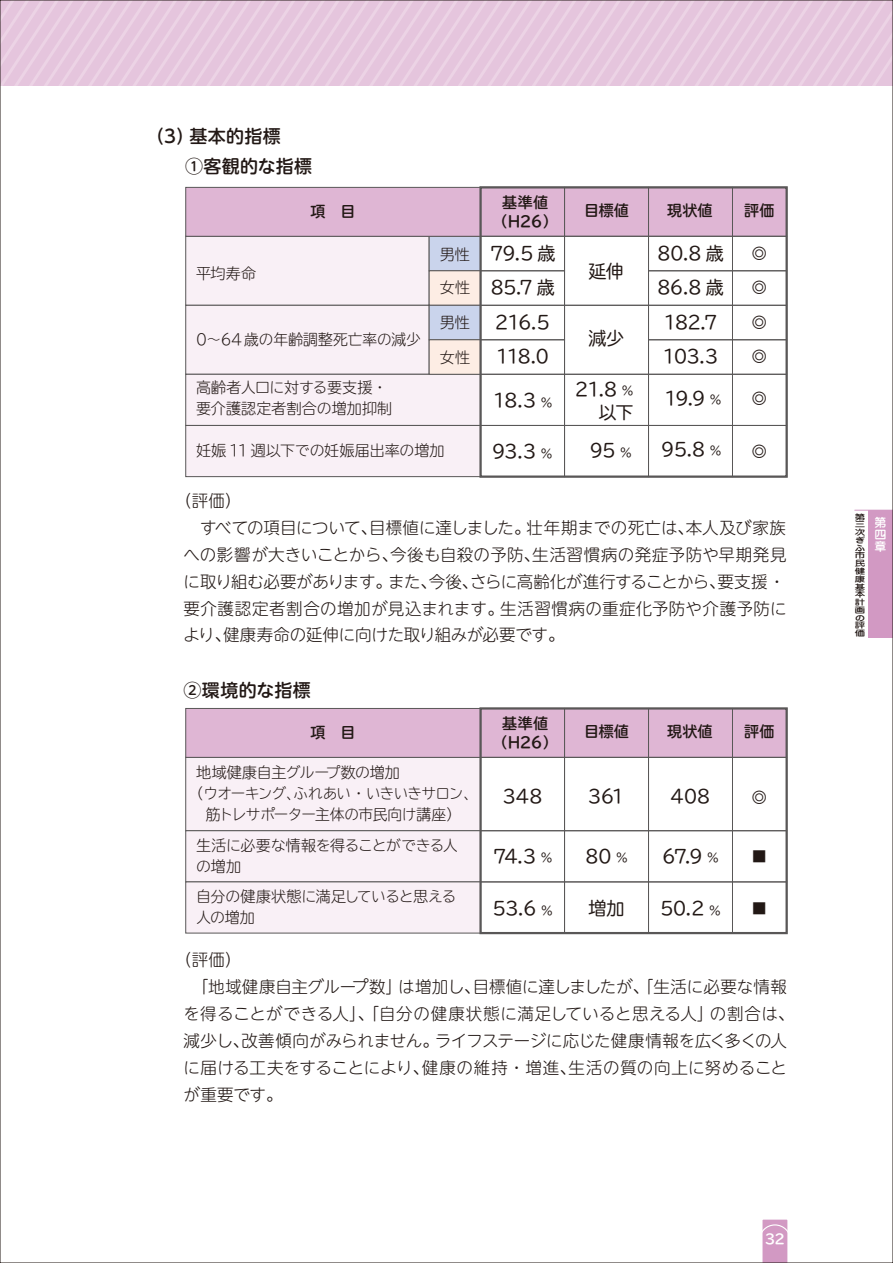
<style>
.page{position:relative;width:893px;height:1263px;background:#fff}
.page>*{position:absolute;margin:0;border:0;box-sizing:border-box;transform-origin:0 0}
.t1{font:18px/34.5px "TBUDR Go Std";letter-spacing:-.055em;color:#221815;text-align:center}
.t2{font:500 18px/30px "UD Shin M Go Pr 6 N";letter-spacing:.02em;color:#221815}
.t3{font:18px/34.5px "TBUDR Go Std";letter-spacing:-.11em;color:#221815;text-align:center}
.t4{font:300 16.5px/27px "UD Shin M Go Pr 6 N";letter-spacing:.005em;color:#221815}
.t5{font:300 15px/21px "TBUDR Go Std Super";letter-spacing:-.015em;color:#221815}
.t6{font:700 15px/19.5px "TBUDR Go Std";letter-spacing:.01em;color:#221815;text-align:center}
.t7{font:300 15px "TBUDR Go Std Super";letter-spacing:-.055em;color:#221815}
.t8{font:15px "TBUDR Go Std";color:#221815}
.t9{font:700 13.5px "TBUDR Go Std";color:#fff}
.t10{font:500 12px/12px "Jun 34";color:#fff;text-align:justify}
.t11{font:500 7.8px/7.8px "Jun 34";color:#221815;text-align:justify;scale:1.35 1}
.s1{font-size:12px}
</style>
<div class="page">
<svg style="left:2px;top:2px;width:889px;height:84px;background:#e6c8de"></svg>
<svg style="left:762px;top:1219px;width:26px;height:42px"></svg>
<div style="left:185px;top:236px;width:244px;height:70px;background:#f9f0f6"></div>
<div style="left:429px;top:236px;width:52px;height:35px;background:#cad4ec;border:1px solid #595757"></div>
<div style="left:429px;top:270px;width:52px;height:36px;background:#fdede4;border:1px solid #595757"></div>
<div style="left:185px;top:305px;width:244px;height:70px;background:#f9f0f6;border:1px solid #595757"></div>
<div style="left:185px;top:374px;width:296px;height:52px;background:#f9f0f6;border:1px solid #595757"></div>
<div style="left:429px;top:305px;width:52px;height:35px;background:#cad4ec;border:1px solid #595757"></div>
<div style="left:429px;top:339px;width:52px;height:36px;background:#fdede4;border:1px solid #595757"></div>
<div style="left:732px;top:187px;width:55px;height:50px;background:#dfb6d4"></div>
<div style="left:648px;top:187px;width:85px;height:50px;background:#dfb6d4;border:1px solid #595757"></div>
<div style="left:564px;top:187px;width:85px;height:50px;background:#dfb6d4;border:1px solid #595757"></div>
<div style="left:480px;top:187px;width:85px;height:50px;background:#dfb6d4;border:1px solid #595757"></div>
<div style="left:185px;top:187px;width:296px;height:50px;background:#dfb6d4;border:1px solid #595757"></div>
<div style="left:480px;top:236px;width:85px;height:35px;border:1px solid #595757"></div>
<div style="left:564px;top:236px;width:85px;height:70px;border:1px solid #595757"></div>
<div style="left:648px;top:236px;width:85px;height:35px;border:1px solid #595757"></div>
<div style="left:732px;top:236px;width:55px;height:35px;border:1px solid #595757"></div>
<div style="left:480px;top:270px;width:85px;height:36px;border:1px solid #595757"></div>
<div style="left:648px;top:270px;width:85px;height:36px;border:1px solid #595757"></div>
<div style="left:732px;top:270px;width:55px;height:36px;border:1px solid #595757"></div>
<div style="left:480px;top:305px;width:85px;height:35px;border:1px solid #595757"></div>
<div style="left:564px;top:305px;width:85px;height:70px;border:1px solid #595757"></div>
<div style="left:648px;top:305px;width:85px;height:35px;border:1px solid #595757"></div>
<div style="left:732px;top:305px;width:55px;height:35px;border:1px solid #595757"></div>
<div style="left:480px;top:339px;width:85px;height:36px;border:1px solid #595757"></div>
<div style="left:648px;top:339px;width:85px;height:36px;border:1px solid #595757"></div>
<div style="left:732px;top:339px;width:55px;height:36px;border:1px solid #595757"></div>
<div style="left:480px;top:374px;width:85px;height:52px;border:1px solid #595757"></div>
<div style="left:564px;top:374px;width:85px;height:52px;border:1px solid #595757"></div>
<div style="left:648px;top:374px;width:85px;height:52px;border:1px solid #595757"></div>
<div style="left:732px;top:374px;width:55px;height:52px;border:1px solid #595757"></div>
<div style="left:185px;top:425px;width:296px;height:52px;background:#f9f0f6;border:1px solid #595757"></div>
<div style="left:480px;top:425px;width:85px;height:52px;border:1px solid #595757"></div>
<div style="left:564px;top:425px;width:85px;height:52px;border:1px solid #595757"></div>
<div style="left:648px;top:425px;width:85px;height:52px;border:1px solid #595757"></div>
<div style="left:732px;top:425px;width:55px;height:52px;border:1px solid #595757"></div>
<div style="left:479px;top:186px;width:309px;height:292px;border:2px solid #595757"></div>
<div style="left:185px;top:757px;width:296px;height:74px;background:#f9f0f6"></div>
<div style="left:732px;top:708px;width:55px;height:50px;background:#dfb6d4"></div>
<div style="left:648px;top:708px;width:85px;height:50px;background:#dfb6d4;border:1px solid #595757"></div>
<div style="left:564px;top:708px;width:85px;height:50px;background:#dfb6d4;border:1px solid #595757"></div>
<div style="left:480px;top:708px;width:85px;height:50px;background:#dfb6d4;border:1px solid #595757"></div>
<div style="left:185px;top:708px;width:296px;height:50px;background:#dfb6d4;border:1px solid #595757"></div>
<div style="left:480px;top:757px;width:85px;height:74px;border:1px solid #595757"></div>
<div style="left:564px;top:757px;width:85px;height:74px;border:1px solid #595757"></div>
<div style="left:648px;top:757px;width:85px;height:74px;border:1px solid #595757"></div>
<div style="left:732px;top:757px;width:55px;height:74px;border:1px solid #595757"></div>
<div style="left:185px;top:830px;width:296px;height:52px;background:#f9f0f6;border:1px solid #595757"></div>
<div style="left:185px;top:881px;width:296px;height:52px;background:#f9f0f6;border:1px solid #595757"></div>
<div style="left:480px;top:830px;width:85px;height:52px;border:1px solid #595757"></div>
<div style="left:564px;top:830px;width:85px;height:52px;border:1px solid #595757"></div>
<div style="left:648px;top:830px;width:85px;height:52px;border:1px solid #595757"></div>
<div style="left:732px;top:830px;width:55px;height:52px;border:1px solid #595757"></div>
<div style="left:480px;top:881px;width:85px;height:52px;border:1px solid #595757"></div>
<div style="left:564px;top:881px;width:85px;height:52px;border:1px solid #595757"></div>
<div style="left:648px;top:881px;width:85px;height:52px;border:1px solid #595757"></div>
<div style="left:732px;top:881px;width:55px;height:52px;border:1px solid #595757"></div>
<div style="left:479px;top:707px;width:309px;height:227px;border:2px solid #595757"></div>
<div style="left:869px;top:510px;width:24px;height:128px;background:#d299c3"></div>
<hr style="left:855px;top:510px;width:38px;height:1px;background:#d299c3">
<p class="t2" style="left:155px;top:120px;width:159px;text-indent:-9px">（3）基本的指標<br>　 ①客観的な指標</p>
<p class="t6" style="left:311px;top:201px;width:46px">項　目</p>
<p class="t6" style="left:493px;top:192px;width:66px">基準値（H26）</p>
<p class="t6" style="left:584px;top:200px;width:46px">目標値</p>
<p class="t6" style="left:667px;top:200px;width:47px">現状値</p>
<p class="t6" style="left:744px;top:200px;width:32px">評価</p>
<p class="t5" style="left:440px;top:238px;width:32px;line-height:32.4px">男性女性</p>
<p class="t3" style="left:490px;top:236px;width:67px">79.5 歳<br>85.7 歳<br>216.5<br>118.0</p>
<p class="t1" style="left:493px;top:383px;width:61px">18.3 <span class="s1">%</span></p>
<p class="t1" style="left:492px;top:434px;width:62px">93.3 <span class="s1">%</span></p>
<p class="t1" style="left:657px;top:236px;width:68px">80.8 歳<br>86.8 歳<br>182.7<br>103.3</p>
<p class="t1" style="left:664px;top:381px;width:59px">19.9 <span class="s1">%</span></p>
<p class="t8" style="left:752px;top:241px;width:16px">◎</p>
<p class="t8" style="left:752px;top:275px;width:16px">◎</p>
<p class="t8" style="left:752px;top:310px;width:16px">◎</p>
<p class="t8" style="left:752px;top:344px;width:16px">◎</p>
<p class="t8" style="left:752px;top:386px;width:16px">◎</p>
<p class="t8" style="left:752px;top:439px;width:16px">◎</p>
<p class="t1" style="left:588px;top:253px;width:37px">延伸</p>
<p class="t5" style="left:196px;top:263px;width:62px">平均寿命</p>
<p class="t5" style="left:440px;top:311px;width:31px">男性</p>
<p class="t5" style="left:440px;top:347px;width:32px">女性</p>
<p class="t1" style="left:588px;top:321px;width:37px">減少</p>
<p class="t5" style="left:196px;top:328px;width:226px">0～64歳の年齢調整死亡率の減少</p>
<p class="t5" style="left:196px;top:377px;width:198px">高齢者人口に対する要支援・要介護認定者割合の増加抑制</p>
<p class="t5" style="left:196px;top:440px;width:250px">妊娠 11週以下での妊娠届出率の増加</p>
<p class="t4" style="left:184px;top:486px;width:605px;text-indent:-8px">（評価）<br>　すべての項目について、目標値に達しました。壮年期までの死亡は、本人及び家族への影響が大きいことから、今後も自殺の予防、生活習慣病の発症予防や早期発見に取り組む必要があります。また、今後、さらに高齢化が進行することから、要支援 ・要介護認定者割合の増加が見込まれます。生活習慣病の重症化予防や介護予防により、健康寿命の延伸に向けた取り組みが必要です。</p>
<p class="t2" style="left:184px;top:674px;width:129px">②環境的な指標</p>
<p class="t1" style="left:575px;top:378px;width:60px;line-height:22.5px;text-align:right">21.8 <span class="s1">%</span>以下</p>
<p class="t1" style="left:589px;top:433px;width:44px">95 <span class="s1">%</span></p>
<p class="t1" style="left:661px;top:432px;width:62px">95.8 <span class="s1">%</span></p>
<p class="t6" style="left:311px;top:722px;width:46px">項　目</p>
<p class="t6" style="left:493px;top:713px;width:66px">基準値（H26）</p>
<p class="t6" style="left:584px;top:721px;width:46px">目標値</p>
<p class="t6" style="left:667px;top:721px;width:47px">現状値</p>
<p class="t6" style="left:744px;top:721px;width:32px">評価</p>
<p class="t5" style="left:196px;top:761px;width:205px">地域健康自主グループ数の増加</p>
<p class="t7" style="left:189px;top:781px;width:291px">（ウオーキング、ふれあい・いきいきサロン、</p>
<p class="t5" style="left:206px;top:803px;width:256px">筋トレサポーター主体の市民向け講座）</p>
<p class="t5" style="left:196px;top:834px;width:263px">生活に必要な情報を得ることができる人の増加</p>
<p class="t5" style="left:196px;top:885px;width:262px">自分の健康状態に満足していると思える人の増加</p>
<p class="t1" style="left:588px;top:779px;width:39px">361</p>
<p class="t1" style="left:670px;top:779px;width:41px">408</p>
<p class="t1" style="left:502px;top:779px;width:42px">348</p>
<p class="t8" style="left:752px;top:785px;width:16px">◎</p>
<p class="t1" style="left:662px;top:839px;width:58px">67.9 <span class="s1">%</span></p>
<p class="t1" style="left:660px;top:891px;width:62px">50.2 <span class="s1">%</span></p>
<p class="t1" style="left:493px;top:839px;width:61px">74.3 <span class="s1">%</span></p>
<p class="t1" style="left:492px;top:891px;width:62px">53.6 <span class="s1">%</span></p>
<p class="t1" style="left:585px;top:839px;width:44px">80 <span class="s1">%</span></p>
<p class="t1" style="left:588px;top:891px;width:38px">増加</p>
<p class="t8" style="left:752px;top:844px;width:16px">■</p>
<p class="t8" style="left:752px;top:896px;width:16px">■</p>
<p class="t4" style="left:184px;top:945px;width:613px;text-indent:-8px">（評価）<br>　「地域健康自主グループ数」は増加し、目標値に達しましたが、「生活に必要な情報を得ることができる人」、「自分の健康状態に満足していると思える人」の割合は、減少し、改善傾向がみられません。ライフステージに応じた健康情報を広く多くの人に届ける工夫をすることにより、健康の維持・増進、生活の質の向上に努めることが重要です。</p>
<p class="t9" style="left:765px;top:1228px;width:21px">32</p>
<p class="t11" style="left:855px;top:512px;width:9px">第三次ぎふ市民健康基本計画の評価</p>
<p class="t10" style="left:874px;top:516px;width:13px">第四章</p>
</div>
